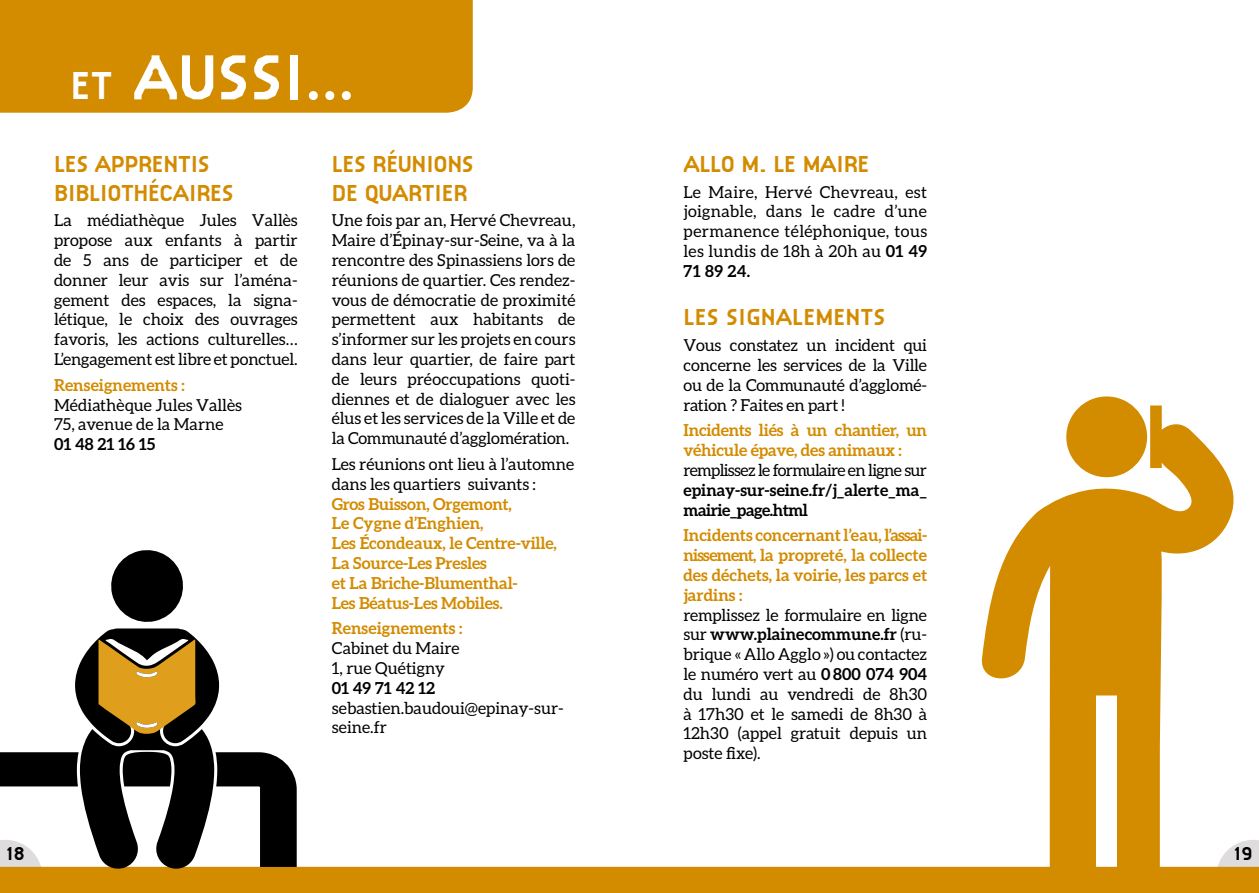
<style>
.page{position:relative;width:1259px;height:893px;background:#fff}
.page>*{position:absolute;margin:0;border:0;box-sizing:border-box;transform-origin:0 0}
.t1{font:700 66px "Citizen";color:#fff}
.t2{font:700 24px/28.8px "Citizen";letter-spacing:-.02em;color:#d38b00}
.t3{font:700 24px "Citizen";color:#d38b00}
.t4{font:700 19.5px "Citizen";color:#000}
.t5{font:16.5px/19.8px "Aleo";color:#000;text-align:justify}
.t6{font:700 16.5px/19.8px "Aleo";letter-spacing:-.01em;color:#d38b00}
.t7{font:700 16.5px/19.8px "Aleo";color:#000}
.t8{font:16.5px "Aleo";letter-spacing:-.04em;color:#000}
.s1{font-size:40.5px}
.s2{font-family:"Clearface"}
.s3{font-weight:700}
</style>
<div class="page">
<div style="left:0;top:0;width:473px;height:113px;background:#d38b00"></div>
<div style="left:1066px;top:396px;width:81px;height:81px;background:#d38b00;border-radius:50%"></div>
<svg style="left:1010px;top:405px;width:224px;height:142px;fill:#d38b00"></svg>
<svg style="left:0;top:547px;width:1259px;height:346px"></svg>
<h1 class="t1" style="left:70px;top:38px;width:286px"><span class="s1">ET</span> AUSS I<span class="s2">...</span></h1>
<h2 class="t2" style="left:54px;top:149px;width:55px">LES APPRENTI</h2>
<h2 class="t2" style="left:198px;top:149px;width:13px">S</h2>
<h2 class="t2" style="left:54px;top:178px;width:119px">BI BLIOTHÉCAIRE</h2>
<h2 class="t2" style="left:222px;top:178px;width:13px">S</h2>
<p class="t5" style="left:54px;top:210px;width:245px">La médiathèque Jules Vallès propose aux enfants à partir de 5 ans de participer et de donner leur avis sur l’aména&shy;gement des espaces, la signa&shy;létique, le choix des ouvrages favoris, les actions culturelles… L’engagement est libre et ponctuel.</p>
<p class="t6" style="left:54px;top:375px;width:132px">Renseignements :</p>
<p class="t5" style="left:54px;top:395px;width:189px">Médiathèque Jules Vallès<br>75, avenue de la Marne</p>
<p class="t7" style="left:54px;top:434px;width:103px">01 48 21 16 15</p>
<h2 class="t2" style="left:332px;top:149px;width:140px">LES RÉUNIONS<br>DE QUARTIER</h2>
<p class="t5" style="left:332px;top:210px;width:245px">Une fois par an, Hervé Chevreau, Maire d’épinay-sur-Seine, va à la rencontre des Spinassiens lors de réunions de quartier. Ces rendez&shy;vous de démocratie de proximité permettent aux habitants de s’informer sur les projets en cours dans leur quartier, de faire part de leurs préoccupations quoti&shy;diennes et de dialoguer avec les élus et les services de la Ville et de la Communauté d’agglomération.</p>
<p class="t5" style="left:332px;top:454px;width:244px">Les réunions ont lieu à l’automne dans les quartiers suivants :</p>
<p class="t6" style="left:332px;top:493px;width:227px">Gros Buisson, Orgemont,<br>Le Cygne d’Enghien,<br>Les Écondeaux, le Centre-ville,<br>La Source-Les Presles<br>et La Briche-Blumenthal-<br>Les Béatus-Les Mobiles.</p>
<p class="t6" style="left:332px;top:618px;width:132px">Renseignements :</p>
<p class="t5" style="left:332px;top:638px;width:129px">Cabinet du Maire<br>1, rue Quétigny</p>
<p class="t7" style="left:332px;top:678px;width:105px">01 49 71 42 12</p>
<p class="t5" style="left:332px;top:698px;width:233px">sebastien.baudoui@epinay-sur&shy;seine.fr</p>
<h2 class="t2" style="left:683px;top:149px;width:188px">ALLO M. LE MAIRE</h2>
<p class="t5" style="left:683px;top:182px;width:245px">Le Maire, Hervé Chevreau, est joignable, dans le cadre d’une permanence téléphonique, tous les lundis de 18h à 20h au <span class="s3">01 49<br>71 89 24.</span></p>
<h2 class="t3" style="left:683px;top:303px;width:200px">LES SIGNALEMENTS</h2>
<p class="t5" style="left:683px;top:335px;width:245px">Vous constatez un incident qui concerne les services de la Ville ou de la Communauté d’agglomé&shy;ration ? Faites en part !</p>
<p class="t6" style="left:683px;top:420px;width:245px">Incidents liés à un chantier, un véhicule épave, des animaux :</p>
<p class="t8" style="left:683px;top:461px;width:245px">remplissez le formulaire en ligne sur</p>
<p class="t7" style="left:683px;top:480px;width:245px">epinay-sur-seine.fr/j_alerte_ma_ mairie_page.html</p>
<p class="t6" style="left:683px;top:525px;width:245px;text-align:justify">Incidents concernant l’eau, l’assai&shy;nissement, la propreté, la collecte des déchets, la voirie, les parcs et jardins :</p>
<p class="t5" style="left:683px;top:605px;width:245px">remplissez le formulaire en ligne sur <span class="s3">www.plainecommune.fr</span> (ru&shy;brique « Allo Agglo ») ou contactez le numéro vert au <span class="s3">0 800 074 904 </span>du lundi au vendredi de 8h30 à 17h30 et le samedi de 8h30 à 12h30 (appel gratuit depuis un poste fixe).</p>
<p class="t4" style="left:6px;top:842px;width:20px">18</p>
<p class="t4" style="left:1234px;top:842px;width:20px">19</p>
</div>
